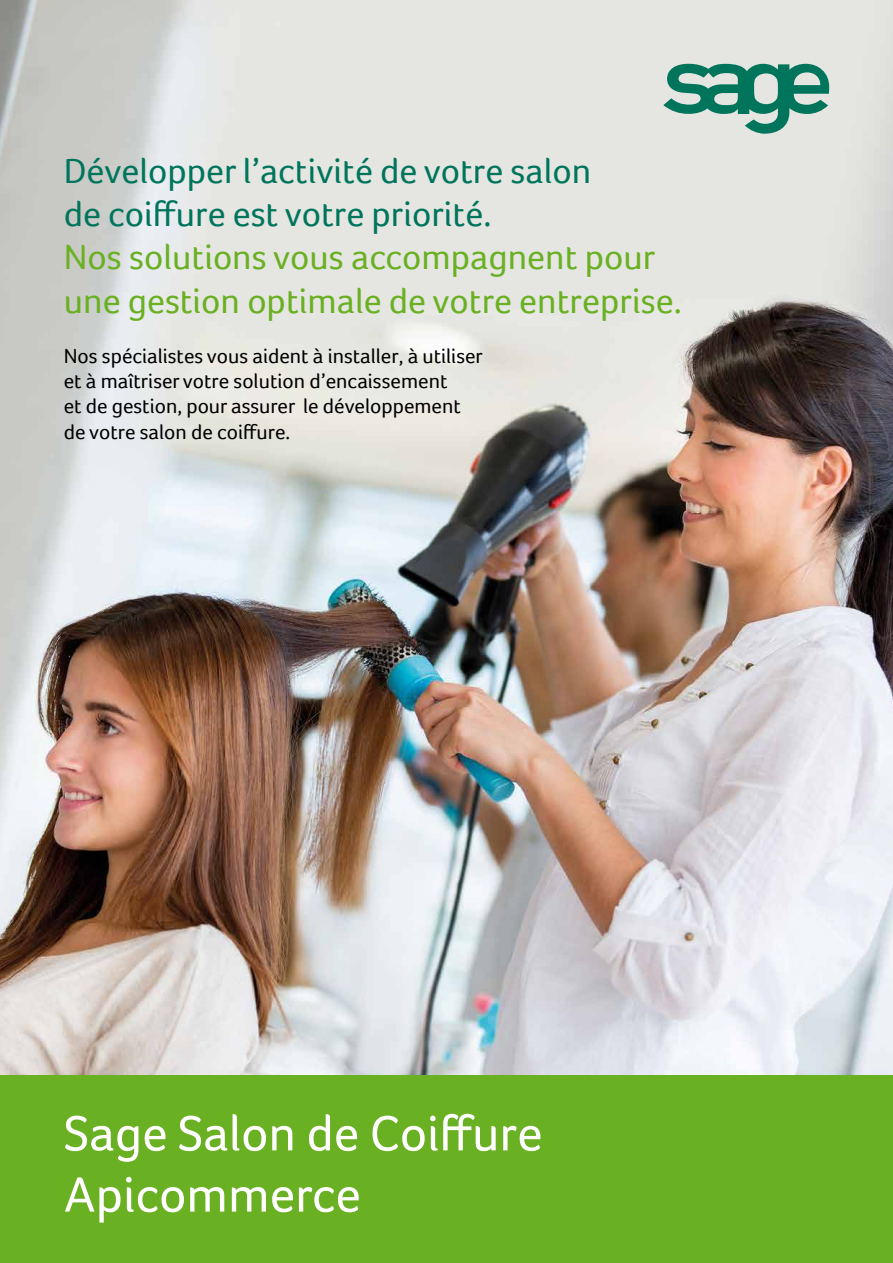
<style>
.page{position:relative;width:893px;height:1263px;background:#fff}
.page>*{position:absolute;margin:0;border:0;box-sizing:border-box;transform-origin:0 0}
.t1{font:51px/61.2px "Foco";color:#fff}
.t2{font:36px/43.2px "Foco";color:#6ab023}
.t3{font:36px/43.2px "Foco";color:#00755c}
.t4{font:21px/25.2px "Foco";color:#000}
</style>
<div class="page">
<img style="left:0;top:0;width:893px;height:1076px">
<div style="left:0;top:1076px;width:893px;height:187px;background:#6ab023"></div>
<svg style="left:663px;top:64px;width:166px;height:70px;background:#78b0a2"></svg>
<h2 class="t3" style="left:64px;top:149px;width:529px">Développer l’activité de votre salon de coiffure est votre priorité.</h2>
<h2 class="t2" style="left:64px;top:235px;width:619px">Nos solutions vous accompagnent pour une gestion optimale de votre entreprise.</h2>
<p class="t4" style="left:64px;top:343px;width:421px">Nos spécialistes vous aident à installer, à utiliser et à maîtriser votre solution d’encaissement<br>et de gestion, pour assurer le développement de votre salon de coiffure.</p>
<h1 class="t1" style="left:64px;top:1102px;width:480px">Sage Salon de Coiffure<br>Apicommerce</h1>
</div>
